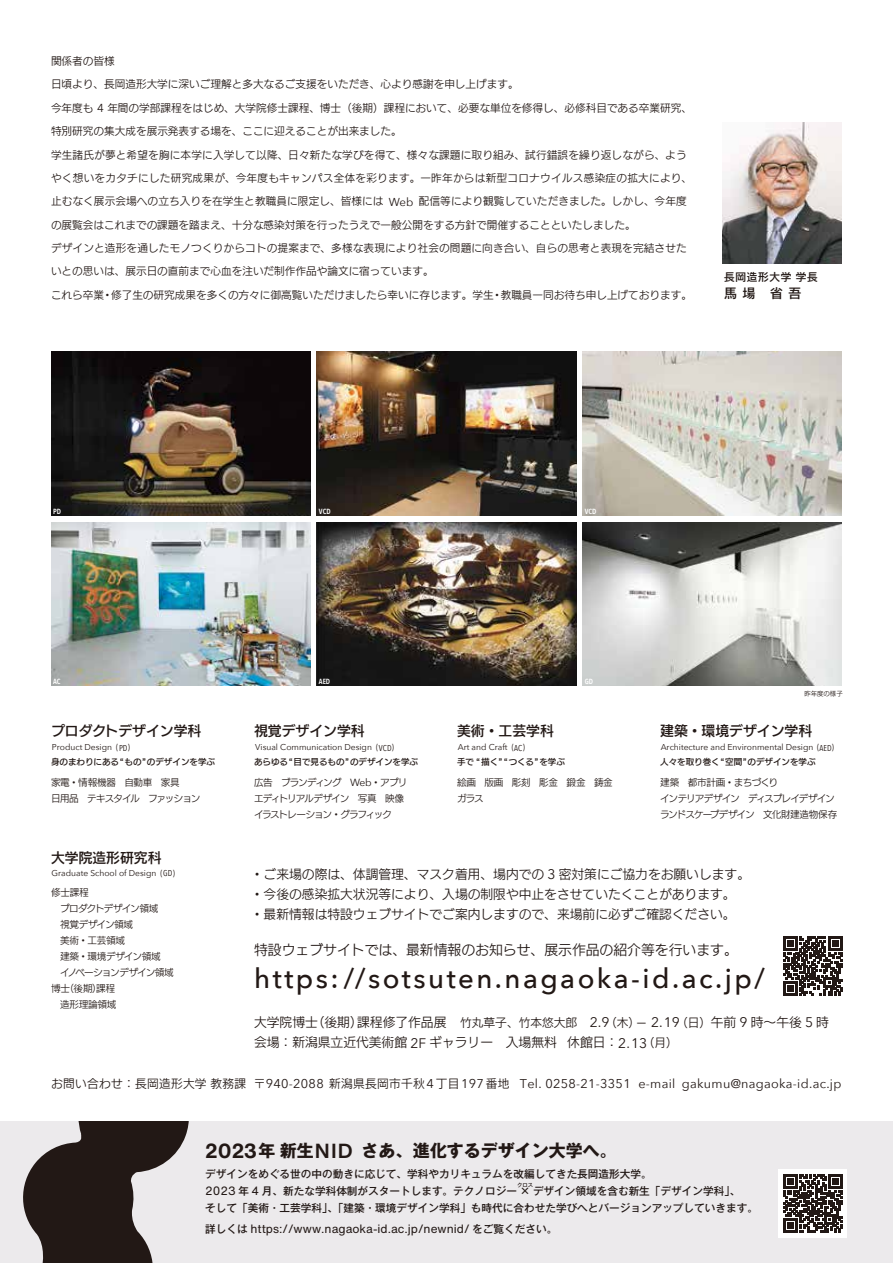
<style>
.page{position:relative;width:893px;height:1263px;background:#fff}
.page>*{position:absolute;margin:0;border:0;box-sizing:border-box;transform-origin:0 0}
.t1{font:500 27.6px "Avenir Next";letter-spacing:.09em;color:#221815}
.t2{font:700 16.95px "Gothic MB101 Pr 6 N";color:#221815}
.t3{font:13.8px "New Rodin Pro N DB";color:#221815}
.t4{font:13.8px "New Rodin Pro N M";color:#221815}
.t5{font:12.75px/20.2px "New Rodin Pro N M";color:#221815}
.t6{font:12.75px "New Rodin Pro N DB";color:#221815}
.t7{font:12.6px "Avenir Next";letter-spacing:.025em;color:#221815}
.t8{font:11.85px "Helvetica Now Text";color:#221815}
.t9{font:10.65px/23.4px "New Rodin Pro N M";color:#221815}
.t10{font:500 10.65px/17px "Gothic MB101 Pr 6 N";color:#221815}
.t11{font:10.65px "New Rodin Pro N DB";letter-spacing:.065em;color:#221815}
.t12{font:9.6px/15.9px "New Rodin Pro N M";letter-spacing:-.07em;color:#221815}
.t13{font:9.6px/15.9px "New Rodin Pro N M";letter-spacing:-.03em;color:#221815}
.t14{font:9.6px/15.9px "New Rodin Pro N M";letter-spacing:-.105em;color:#221815}
.t15{font:9.6px/15.9px "New Rodin Pro N M";letter-spacing:-.025em;color:#221815}
.t16{font:8.55px "Avenir Next";color:#221815}
.t17{font:8.55px "New Rodin Pro N DB";color:#221815}
.t18{font:600 7.5px "Avenir Next Condensed";color:#fff}
.t19{font:6.45px "New Rodin Pro N M";color:#221815}
.t20{font:500 5.25px "Gothic MB101 Pr 6 N";color:#221815}
.s1{font-family:"Avenir Next";font-size:11.55px}
.s2{font-family:"Avenir Next Condensed"}
.s3{font-family:"Avenir Next";font-size:10.35px}
.s4{font-family:"Avenir Next";font-size:13.95px}
.s5{font-size:11.7px}
.s6{font-family:"Avenir Next";font-size:13.8px}
.s7{font-family:"New Rodin Pro N M";font-size:11.7px}
.s8{font-size:12.75px}
.s9{font-family:"Helvetica Now Text";font-size:20.1px}
.s10{font-family:"Helvetica Now Display";font-size:20.1px}
.s11{font-family:"Helvetica Now Text";font-weight:400;font-size:11.85px}
.s12{font-family:"Gothic MB101 Pr 6 N";font-weight:500;font-size:10.65px}
</style>
<div class="page">
<div style="left:0;top:1121px;width:893px;height:142px;background:#eceaec"></div>
<svg style="left:23px;top:1121px;width:166px;height:142px"></svg>
<div style="left:779px;top:1169px;width:68px;height:68px;background:#fff"></div>
<svg style="left:784px;top:1174px;width:58px;height:58px"></svg>
<svg style="left:783px;top:936px;width:60px;height:60px"></svg>
<svg style="left:784px;top:937px;width:58px;height:58px"></svg>
<img style="left:723px;top:123px;width:119px;height:140px">
<img style="left:51px;top:352px;width:259px;height:164px">
<img style="left:317px;top:352px;width:259px;height:164px">
<img style="left:583px;top:352px;width:259px;height:164px">
<img style="left:51px;top:522px;width:259px;height:164px">
<img style="left:317px;top:522px;width:259px;height:164px">
<img style="left:583px;top:522px;width:259px;height:164px">
<p class="t9" style="left:51px;top:48px;width:643px">関係者の皆様<br>日頃より、長岡造形大学に深いご理解と多大なるご支援をいただき、心より感謝を申し上げます。<br>今年度も <span class="s1">4</span> 年間の学部課程をはじめ、大学院修士課程、博士（後期）課程において、必要な単位を修得し、必修科目である卒業研究、特別研究の集大成を展示発表する場を、ここに迎えることが出来ました。<br>学生諸氏が夢と希望を胸に本学に入学して以降、日々新たな学びを得て、様々な課題に取り組み、試行錯誤を繰り返しながら、ようやく想いをカタチにした研究成果が、今年度もキャンパス全体を彩ります。一昨年からは新型コロナウイルス感染症の拡大により、止むなく展示会場への立ち入りを在学生と教職員に限定し、皆様には <span class="s1">Web</span> 配信等により観覧していただきました。しかし、今年度の展覧会はこれまでの課題を踏まえ、十分な感染対策を行ったうえで一般公開をする方針で開催することといたしました。<br>デザインと造形を通したモノつくりからコトの提案まで、多様な表現により社会の問題に向き合い、自らの思考と表現を完結させたいとの思いは、展示日の直前まで心血を注いだ制作作品や論文に宿っています。<br>これら卒業・修了生の研究成果を多くの方々に御高覧いただけましたら幸いに存じます。学生・教職員一同お待ち申し上げております。</p>
<p class="t11" style="left:724px;top:267px;width:95px">長岡造形大学学長</p>
<p class="t6" style="left:724px;top:283px;width:78px">馬場 省吾</p>
<p class="t18" style="left:53px;top:504px;width:9px">PD</p>
<p class="t18" style="left:319px;top:504px;width:13px">VCD</p>
<p class="t18" style="left:585px;top:504px;width:13px">VCD</p>
<p class="t18" style="left:53px;top:674px;width:9px">AC</p>
<p class="t18" style="left:319px;top:674px;width:13px">AED</p>
<p class="t18" style="left:585px;top:674px;width:10px">GD</p>
<p class="t19" style="left:804px;top:688px;width:40px">昨年度の様子</p>
<p class="t3" style="left:51px;top:719px;width:152px">プロダクトデザイン学科</p>
<p class="t16" style="left:52px;top:740px;width:80px">Product Design <span class="s2">(PD)</span></p>
<p class="t17" style="left:51px;top:755px;width:165px">身のまわりにある “もの ”のデザインを学ぶ</p>
<p class="t12" style="left:51px;top:773px;width:151px">家電・情報機器　自動車　家具<br>日用品　テキスタイル　ファッション</p>
<p class="t3" style="left:51px;top:845px;width:112px">大学院造形研究科</p>
<p class="t16" style="left:52px;top:866px;width:125px">Graduate School of Design <span class="s2">(GD)</span></p>
<p class="t13" style="left:51px;top:884px;width:124px">修士課程<br>　プロダクトデザイン領域<br>　視覚デザイン領域<br>　美術・工芸領域<br>　建築・環境デザイン領域<br>　イノベーションデザイン領域博士（後期）課程<br>　造形理論領域</p>
<p class="t3" style="left:254px;top:719px;width:112px">視覚デザイン学科</p>
<p class="t16" style="left:255px;top:740px;width:140px">Visual Communication Design <span class="s2">(VCD)</span></p>
<p class="t17" style="left:254px;top:755px;width:165px">あらゆる “目で見るもの ”のデザインを学ぶ</p>
<p class="t14" style="left:254px;top:773px;width:155px">広告　ブランディング　<span class="s3">Web</span>・アプリエディトリアルデザイン　写真　映像イラストレーション・グラフィック</p>
<p class="t3" style="left:457px;top:719px;width:98px">美術・工芸学科</p>
<p class="t16" style="left:458px;top:740px;width:68px">Art and Craft <span class="s2">(AC)</span></p>
<p class="t17" style="left:457px;top:755px;width:109px">手で “ 描く” “つくる”を学ぶ</p>
<p class="t15" style="left:457px;top:773px;width:166px">絵画　版画　彫刻　彫金　鍛金　鋳金　ガラス</p>
<p class="t3" style="left:660px;top:719px;width:154px">建築・環境デザイン学科</p>
<p class="t16" style="left:661px;top:740px;width:175px">Architecture and Environmental Design <span class="s2">(AED)</span></p>
<p class="t17" style="left:660px;top:755px;width:157px">人々を取り巻く “空間 ”のデザインを学ぶ</p>
<p class="t12" style="left:660px;top:773px;width:179px">建築　都市計画・まちづくり<br>インテリアデザイン　ディスプレイデザインランドスケープデザイン　文化財建造物保存</p>
<p class="t5" style="left:251px;top:863px;width:501px">・ご来場の際は、体調管理、マスク着用、場内での <span class="s4">3</span> 密対策にご協力をお願いします。・今後の感染拡大状況等により、入場の制限や中止をさせていたくことがあります。・最新情報は特設ウェブサイトでご案内しますので、来場前に必ずご確認ください。</p>
<p class="t4" style="left:254px;top:938px;width:485px">特設ウェブサイトでは、最新情報のお知らせ、展示作品の紹介等を行います。</p>
<h1 class="t1" style="left:254px;top:955px;width:512px">https://sotsuten.nagaoka-id.ac.jp/</h1>
<p class="t5" style="left:254px;top:1011px;width:589px">大学院博士（後期）課程修了作品展 <span class="s5">竹丸草子、竹本悠大郎</span> <span class="s4">2</span><span class="s6">.</span><span class="s4">9</span><span class="s5">（木）</span>－ <span class="s4">2</span><span class="s6">.</span><span class="s4">19</span><span class="s5">（日）</span>午前 <span class="s4">9</span> 時～午後 <span class="s4">5</span> 時　会場：新潟県立近代美術館 <span class="s4">2</span><span class="s6">F</span> ギャラリー　入場無料 休館日：<span class="s4">2</span><span class="s6">.</span><span class="s4">13</span><span class="s5">（月）</span></p>
<p class="t7" style="left:51px;top:1073px;width:792px"><span class="s7">お問い合わせ：長岡造形大学教務課 〒</span><span class="s8">940</span>-<span class="s8">2088</span> <span class="s7">新潟県長岡市千秋</span><span class="s8">4</span><span class="s7">丁目</span><span class="s8">197</span><span class="s7">番地</span> Tel. <span class="s8">0258</span>-<span class="s8">21</span>-<span class="s8">3351</span> e-mail gakumu@nagaoka-id.ac.jp</p>
<h2 class="t2" style="left:205px;top:1136px;width:413px"><span class="s9">2023</span>年新生<span class="s10">NID</span> さあ、進化するデザイン大学へ。</h2>
<p class="t10" style="left:205px;top:1165px;width:554px">デザインをめぐる世の中の動きに応じて、学科やカリキュラムを改編してきた長岡造形大学。<br><span class="s11">2023</span> 年 <span class="s11">4</span> 月、新たな学科体制がスタートします。テクノロジー × デザイン領域を含む新生「デザイン学科」、<br>そして「美術・工芸学科」、「建築・環境デザイン学科」も時代に合わせた学びへとバージョンアップしていきます。</p>
<p class="t20" style="left:517px;top:1180px;width:17px">クロス</p>
<p class="t8" style="left:205px;top:1220px;width:354px"><span class="s12">詳しくは</span> https://www.nagaoka-id.ac.jp/newnid/ <span class="s12">をご覧ください。</span></p>
</div>
